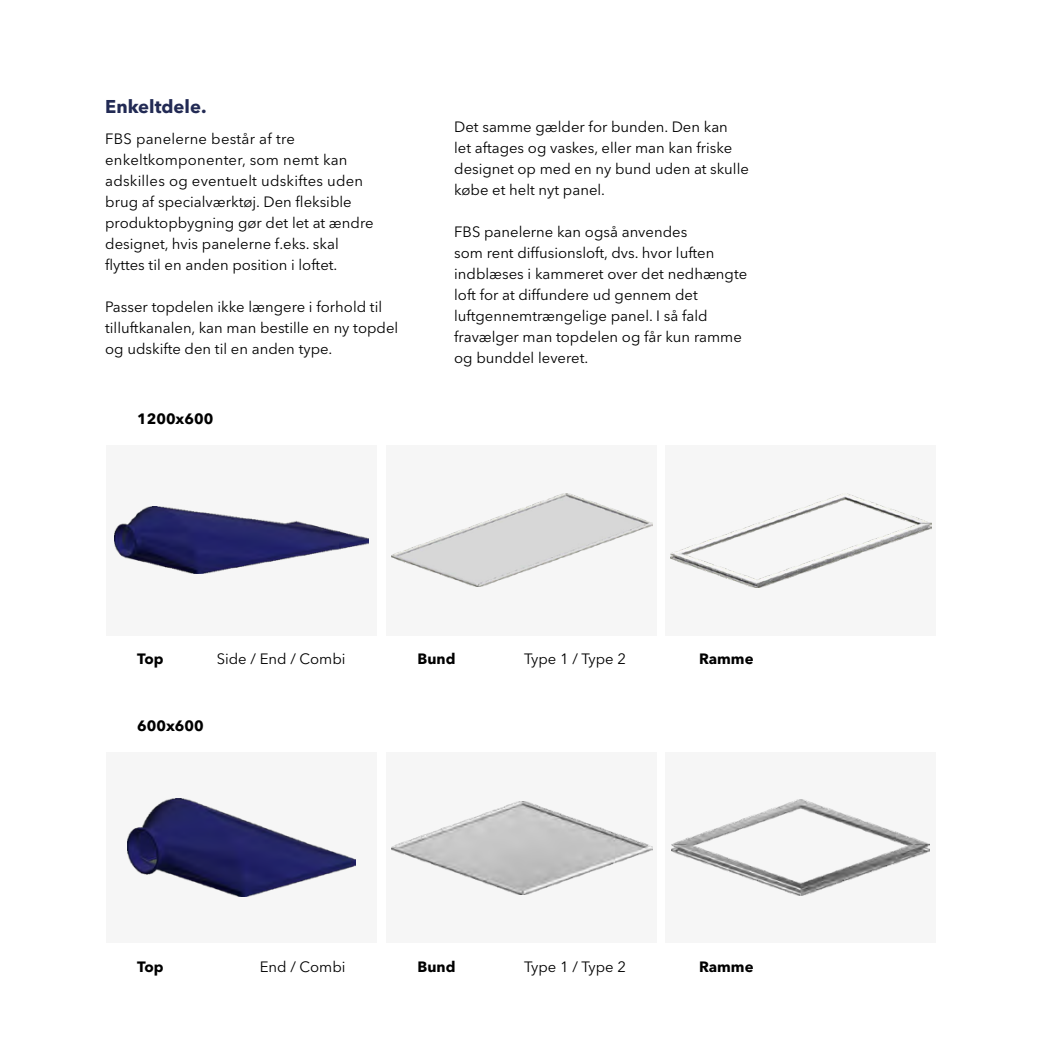
<style>
.page{position:relative;width:1042px;height:1042px;background:#fff}
.page>*{position:absolute;margin:0;border:0;box-sizing:border-box;transform-origin:0 0}
.t1{font:700 18.38px "Avenir Next LT Pro";color:#222a54}
.t2{font:14.88px/21px "Avenir Next LT Pro";color:#000}
.t3{font:700 14.88px "Avenir Next LT Pro";color:#000}
</style>
<div class="page">
<div style="left:106px;top:445px;width:270px;height:190px;background:#f6f6f6"></div>
<img style="left:115px;top:506px;width:253px;height:68px">
<div style="left:106px;top:752px;width:270px;height:191px;background:#f6f6f6"></div>
<img style="left:127px;top:799px;width:229px;height:97px">
<div style="left:387px;top:445px;width:270px;height:190px;background:#f6f6f6"></div>
<img style="left:391px;top:494px;width:261px;height:93px">
<div style="left:387px;top:752px;width:270px;height:191px;background:#f6f6f6"></div>
<img style="left:391px;top:802px;width:261px;height:92px">
<div style="left:665px;top:445px;width:271px;height:190px;background:#f6f6f6"></div>
<img style="left:670px;top:493px;width:261px;height:94px">
<div style="left:665px;top:752px;width:271px;height:191px;background:#f6f6f6"></div>
<img style="left:672px;top:800px;width:257px;height:96px">
<p class="t1" style="left:105px;top:95px;width:103px">Enkeltdele.</p>
<p class="t2" style="left:105px;top:128px;width:270px">FBS panelerne består af tre enkeltkomponenter, som nemt kan adskilles og eventuelt udskiftes uden brug af specialværktøj. Den fleksible produktopbygning gør det let at ændre designet, hvis panelerne f.eks. skal flyttes til en anden position i loftet.</p>
<p class="t2" style="left:105px;top:296px;width:295px">Passer topdelen ikke længere i forhold til tilluftkanalen, kan man bestille en ny topdel og udskifte den til en anden type.</p>
<p class="t3" style="left:137px;top:409px;width:78px">1200x600</p>
<p class="t2" style="left:454px;top:116px;width:296px">Det samme gælder for bunden. Den kan<br>let aftages og vaskes, eller man kan friske designet op med en ny bund uden at skulle købe et helt nyt panel.</p>
<p class="t2" style="left:454px;top:221px;width:294px">FBS panelerne kan også anvendes<br>som rent diffusionsloft, dvs. hvor luften indblæses i kammeret over det nedhængte loft for at diffundere ud gennem det luftgennemtrængelige panel. I så fald fravælger man topdelen og får kun ramme og bunddel leveret.</p>
<p class="t3" style="left:137px;top:650px;width:28px">Top</p>
<p class="t2" style="left:217px;top:648px;width:130px">Side / End / Combi</p>
<p class="t3" style="left:137px;top:717px;width:68px">600x600</p>
<p class="t3" style="left:418px;top:650px;width:39px">Bund</p>
<p class="t2" style="left:524px;top:648px;width:103px">Type 1 / Type 2</p>
<p class="t3" style="left:699px;top:650px;width:56px">Ramme</p>
<p class="t3" style="left:137px;top:957px;width:28px">Top</p>
<p class="t2" style="left:260px;top:956px;width:87px">End / Combi</p>
<p class="t3" style="left:418px;top:957px;width:39px">Bund</p>
<p class="t2" style="left:524px;top:956px;width:103px">Type 1 / Type 2</p>
<p class="t3" style="left:699px;top:957px;width:56px">Ramme</p>
</div>
